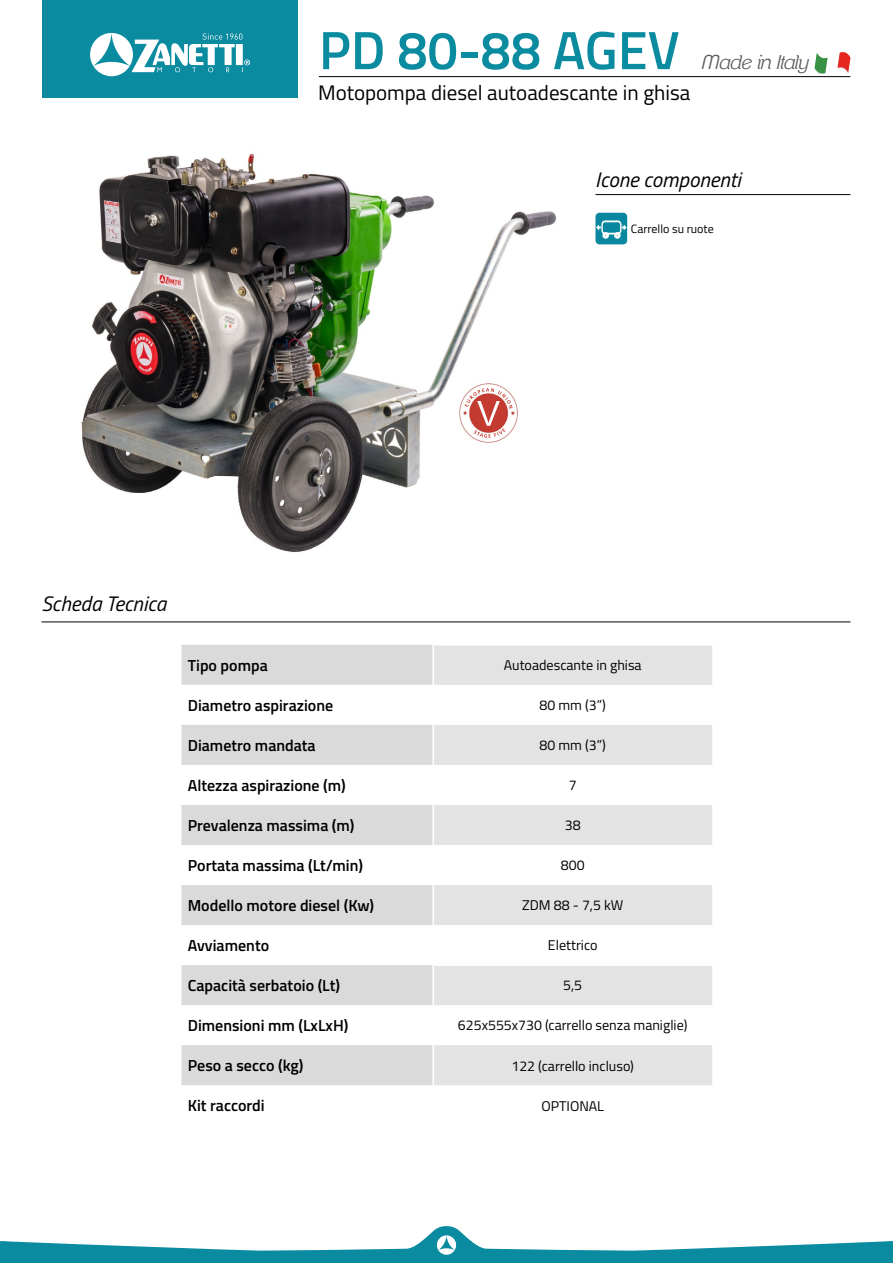
<style>
.page{position:relative;width:893px;height:1263px;background:#fff}
.page>*{position:absolute;margin:0;border:0;box-sizing:border-box;transform-origin:0 0}
.t1{font:600 54px "Titillium";color:#0b8ba0}
.t2{font:21px "Titillium";color:#000}
.t3{font:italic 21px "Titillium";color:#000}
.t4{font:italic 300 19.5px "Clemente P Daf";color:#575756}
.t5{font:600 16.05px "Titillium";color:#000}
.t6{font:14.1px "Titillium";color:#000}
.t7{font:12px "Titillium";color:#000}
</style>
<div class="page">
<div style="left:43px;top:0;width:255px;height:98px;background:#0b8ba0"></div>
<svg style="left:90px;top:33px;width:160px;height:43px"></svg>
<svg style="left:0;top:1226px;width:893px;height:37px"></svg>
<hr style="left:319px;top:76px;width:531px;height:1px;background:#000">
<svg style="left:814px;top:53px;width:13px;height:21px"></svg>
<svg style="left:837px;top:52px;width:13px;height:21px"></svg>
<img style="left:81px;top:153px;width:476px;height:400px">
<svg style="left:181px;top:645px;width:251px;height:440px;fill:#dadada"></svg>
<svg style="left:434px;top:646px;width:278px;height:439px;fill:#e3e3e3"></svg>
<hr style="left:432px;top:964px;width:280px;height:2px;background:#fff">
<hr style="left:181px;top:1005px;width:1px;height:40px;background:#fff">
<hr style="left:41px;top:622px;width:809px;height:1px;background:#000">
<hr style="left:595px;top:194px;width:255px;height:1px;background:#000">
<img style="left:457px;top:382px;width:63px;height:62px">
<svg style="left:595px;top:213px;width:32px;height:31px"></svg>
<h1 class="t1" style="left:319px;top:10px;width:362px">PD 80-88 AGEV</h1>
<h2 class="t2" style="left:318px;top:77px;width:374px">Motopompa diesel autoadescante in ghisa</h2>
<p class="t4" style="left:703px;top:51px;width:108px">Made in Italy</p>
<h2 class="t3" style="left:595px;top:164px;width:147px">Icone componenti</h2>
<p class="t7" style="left:631px;top:220px;width:84px">Carrello su ruote</p>
<h2 class="t3" style="left:41px;top:588px;width:126px">Scheda Tecnica</h2>
<p class="t5" style="left:188px;top:653px;width:81px">Tipo pompa</p>
<p class="t6" style="left:504px;top:655px;width:139px">Autoadescante in ghisa</p>
<p class="t5" style="left:188px;top:693px;width:147px">Diametro aspirazione</p>
<p class="t6" style="left:540px;top:695px;width:68px">80 mm (3”)</p>
<p class="t5" style="left:188px;top:733px;width:129px">Diametro mandata</p>
<p class="t6" style="left:540px;top:735px;width:68px">80 mm (3”)</p>
<p class="t5" style="left:188px;top:773px;width:159px">Altezza aspirazione (m)</p>
<p class="t6" style="left:569px;top:775px;width:9px">7</p>
<p class="t5" style="left:188px;top:813px;width:168px">Prevalenza massima (m)</p>
<p class="t6" style="left:565px;top:815px;width:17px">38</p>
<p class="t5" style="left:188px;top:853px;width:177px">Portata massima (Lt/min)</p>
<p class="t6" style="left:561px;top:855px;width:25px">800</p>
<p class="t5" style="left:188px;top:893px;width:188px">Modello motore diesel (Kw)</p>
<p class="t6" style="left:522px;top:895px;width:103px">ZDM 88 - 7,5 kW</p>
<p class="t5" style="left:188px;top:933px;width:83px">Avviamento</p>
<p class="t6" style="left:548px;top:935px;width:51px">Elettrico</p>
<p class="t5" style="left:188px;top:973px;width:154px">Capacità serbatoio (Lt)</p>
<p class="t6" style="left:563px;top:975px;width:20px">5,5</p>
<p class="t5" style="left:188px;top:1013px;width:162px">Dimensioni mm (LxLxH)</p>
<p class="t6" style="left:458px;top:1015px;width:231px">625x555x730 (carrello senza maniglie)</p>
<p class="t5" style="left:188px;top:1053px;width:117px">Peso a secco (kg)</p>
<p class="t6" style="left:511px;top:1055px;width:124px">122 (carrello incluso)</p>
<p class="t5" style="left:188px;top:1093px;width:78px">Kit raccordi</p>
<p class="t6" style="left:541px;top:1095px;width:64px">OPTIONAL</p>
</div>
